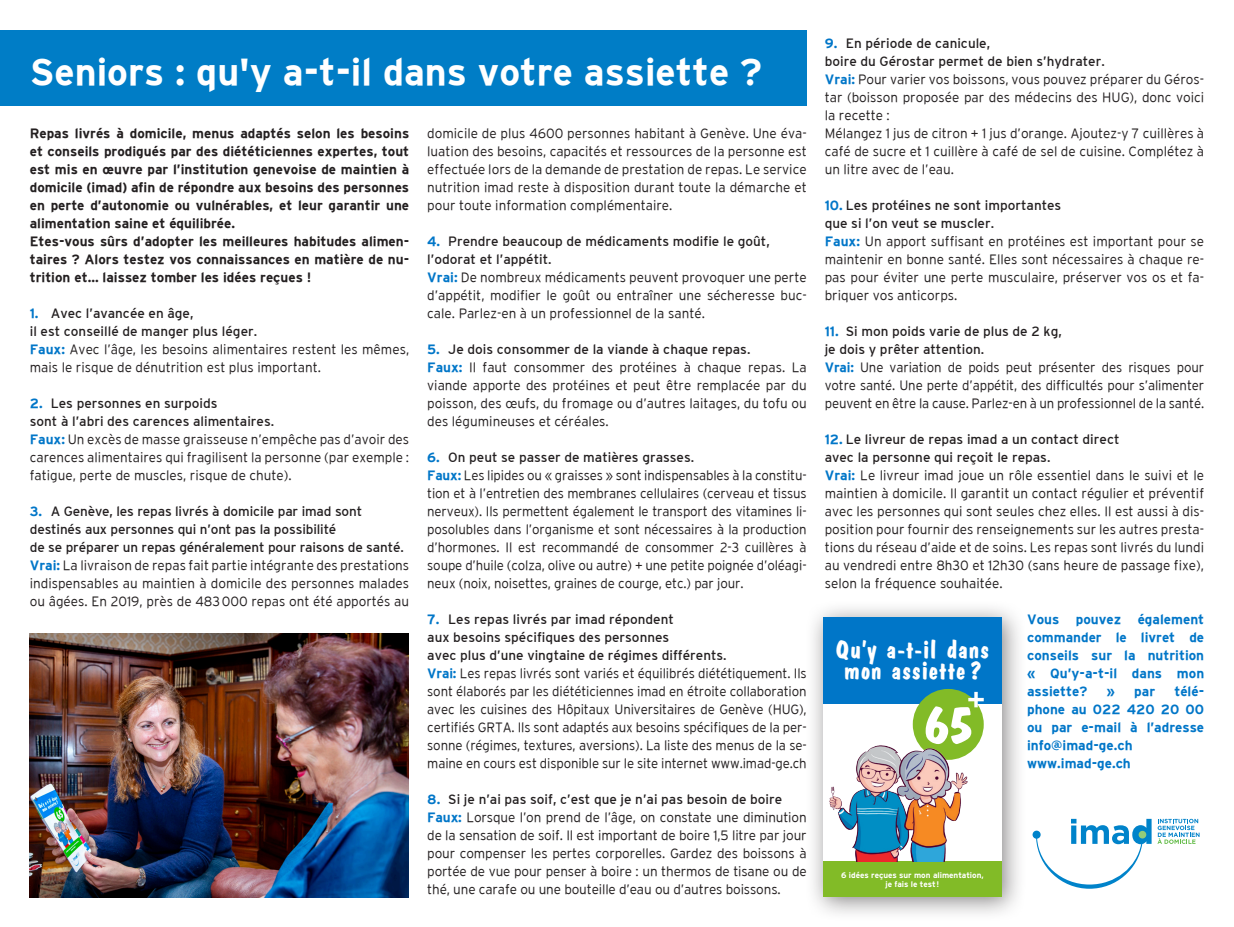
<style>
.page{position:relative;width:1234px;height:927px;background:#fff}
.page>*{position:absolute;margin:0;border:0;box-sizing:border-box;transform-origin:0 0}
.t1{font:700 55.35px "Dom Casual";color:#fff}
.t2{font:700 37.5px "Interstate";color:#fff}
.t3{font:700 25.2px/20.7px "Dom Casual";letter-spacing:.015em;color:#fff;text-align:center}
.t4{font:300 13.5px/18px "Interstate";color:#231f20;text-align:justify}
.t5{font:13.5px/18px "Interstate";color:#231f20}
.t6{font:700 13.5px/18px "Interstate";color:#231f20;text-align:justify}
.t7{font:700 13.5px/18px "Interstate";color:#0076c8;text-align:justify}
.t8{font:700 8.1px/9.8px "Interstate";letter-spacing:-.005em;color:#fff;text-align:center}
.s1{font-weight:700;color:#0076c8}
</style>
<div class="page">
<svg style="left:1157px;top:819px;width:42px;height:25px"></svg>
<svg style="left:1032px;top:819px;width:119px;height:70px"></svg>
<div style="left:1138px;top:831px;width:7px;height:7px;background:#93cb79;border-radius:50%"></div>
<div style="left:0;top:30px;width:806px;height:75px;background:#007dc6"></div>
<img style="left:30px;top:634px;width:379px;height:263px">
<div style="left:805px;top:599px;width:221px;height:323px;background:#231f20;opacity:.54"></div>
<div style="left:823px;top:617px;width:178px;height:280px;background:#fff"></div>
<div style="left:823px;top:617px;width:178px;height:87px;background:#0076c8"></div>
<div style="left:823px;top:861px;width:178px;height:36px;background:#82bb27"></div>
<div style="left:912px;top:689px;width:71px;height:71px;background:#82bb27;border-radius:50%"></div>
<svg style="left:968px;top:692px;width:15px;height:15px"></svg>
<img style="left:829px;top:721px;width:155px;height:140px">
<p class="t2" style="left:30px;top:51px;width:733px">Seniors : qu'y a-t-il dans votre assiette ?</p>
<p class="t6" style="left:30px;top:124px;width:381px">Repas livrés à domicile, menus adaptés selon les besoins et conseils prodigués par des diététiciennes expertes, tout est mis en œuvre par l’institution genevoise de maintien à domicile (imad) afin de répondre aux besoins des personnes en perte d’autonomie ou vulnérables, et leur garantir une alimentation saine et équilibrée.</p>
<p class="t6" style="left:30px;top:232px;width:381px">Etes-vous sûrs d’adopter les meilleures habitudes alimen&shy;taires ? Alors testez vos connaissances en matière de nu&shy;trition et… laissez tomber les idées reçues !</p>
<p class="t5" style="left:30px;top:304px;width:229px"><span class="s1">1.</span> Avec l’avancée en âge,<br>il est conseillé de manger plus léger.</p>
<p class="t4" style="left:30px;top:340px;width:381px"><span class="s1">Faux:</span> Avec l’âge, les besoins alimentaires restent les mêmes, mais le risque de dénutrition est plus important.</p>
<p class="t5" style="left:30px;top:394px;width:246px"><span class="s1">2.</span> Les personnes en surpoids<br>sont à l’abri des carences alimentaires.</p>
<p class="t4" style="left:30px;top:430px;width:381px"><span class="s1">Faux:</span> Un excès de masse graisseuse n’empêche pas d’avoir des carences alimentaires qui fragilisent la personne (par exemple : fatigue, perte de muscles, risque de chute).</p>
<p class="t5" style="left:30px;top:502px;width:375px"><span class="s1">3.</span> A Genève, les repas livrés à domicile par imad sont destinés aux personnes qui n’ont pas la possibilité<br>de se préparer un repas généralement pour raisons de santé.</p>
<p class="t4" style="left:30px;top:556px;width:381px"><span class="s1">Vrai:</span> La livraison de repas fait partie intégrante des prestations indispensables au maintien à domicile des personnes malades ou âgées. En 2019, près de 483000 repas ont été apportés au</p>
<p class="t4" style="left:427px;top:124px;width:381px">domicile de plus 4600 personnes habitant à Genève. Une éva&shy;luation des besoins, capacités et ressources de la personne est effectuée lors de la demande de prestation de repas. Le service nutrition imad reste à disposition durant toute la démarche et pour toute information complémentaire.</p>
<p class="t5" style="left:427px;top:232px;width:344px"><span class="s1">4.</span> Prendre beaucoup de médicaments modifie le goût, l’odorat et l’appétit.</p>
<p class="t4" style="left:427px;top:268px;width:381px"><span class="s1">Vrai:</span> De nombreux médicaments peuvent provoquer une perte d’appétit, modifier le goût ou entraîner une sécheresse buc&shy;cale. Parlez-en à un professionnel de la santé.</p>
<p class="t5" style="left:427px;top:340px;width:324px"><span class="s1">5.</span> Je dois consommer de la viande à chaque repas.</p>
<p class="t4" style="left:427px;top:358px;width:381px"><span class="s1">Faux:</span> Il faut consommer des protéines à chaque repas. La viande apporte des protéines et peut être remplacée par du poisson, des œufs, du fromage ou d’autres laitages, du tofu ou des légumineuses et céréales.</p>
<p class="t5" style="left:427px;top:448px;width:268px"><span class="s1">6.</span> On peut se passer de matières grasses.</p>
<p class="t4" style="left:427px;top:466px;width:381px"><span class="s1">Faux:</span> Les lipides ou « graisses » sont indispensables à la constitu&shy;tion et à l’entretien des membranes cellulaires (cerveau et tissus nerveux). Ils permettent également le transport des vitamines li&shy;posolubles dans l’organisme et sont nécessaires à la production d’hormones. Il est recommandé de consommer 2-3 cuillères à soupe d’huile (colza, olive ou autre) + une petite poignée d’oléagi&shy;neux (noix, noisettes, graines de courge, etc.) par jour.</p>
<p class="t5" style="left:427px;top:610px;width:301px"><span class="s1">7.</span> Les repas livrés par imad répondent<br>aux besoins spécifiques des personnes<br>avec plus d’une vingtaine de régimes différents.</p>
<p class="t4" style="left:427px;top:664px;width:381px"><span class="s1">Vrai:</span> Les repas livrés sont variés et équilibrés diététiquement. Ils sont élaborés par les diététiciennes imad en étroite collaboration avec les cuisines des Hôpitaux Universitaires de Genève (HUG), certifiés GRTA. Ils sont adaptés aux besoins spécifiques de la per&shy;sonne (régimes, textures, aversions). La liste des menus de la se&shy;maine en cours est disponible sur le site internet www.imad-ge.ch</p>
<p class="t5" style="left:427px;top:790px;width:356px"><span class="s1">8.</span> Si je n’ai pas soif, c’est que je n’ai pas besoin de boire</p>
<p class="t4" style="left:427px;top:808px;width:381px"><span class="s1">Faux:</span> Lorsque l’on prend de l’âge, on constate une diminution de la sensation de soif. Il est important de boire 1,5 litre par jour pour compenser les pertes corporelles. Gardez des boissons à portée de vue pour penser à boire : un thermos de tisane ou de thé, une carafe ou une bouteille d’eau ou d’autres boissons.</p>
<p class="t5" style="left:824px;top:34px;width:281px"><span class="s1">9.</span> En période de canicule,<br>boire du Gérostar permet de bien s’hydrater.</p>
<p class="t4" style="left:824px;top:70px;width:381px"><span class="s1">Vrai:</span> Pour varier vos boissons, vous pouvez préparer du Géros&shy;tar (boisson proposée par des médecins des HUG), donc voici la recette :</p>
<p class="t4" style="left:824px;top:124px;width:381px">Mélangez 1 jus de citron + 1 jus d’orange. Ajoutez-y 7 cuillères à café de sucre et 1 cuillère à café de sel de cuisine. Complétez à un litre avec de l’eau.</p>
<p class="t5" style="left:824px;top:196px;width:238px"><span class="s1">10.</span> Les protéines ne sont importantes que si l’on veut se muscler.</p>
<p class="t4" style="left:824px;top:232px;width:381px"><span class="s1">Faux:</span> Un apport suffisant en protéines est important pour se maintenir en bonne santé. Elles sont nécessaires à chaque re&shy;pas pour éviter une perte musculaire, préserver vos os et fa&shy;briquer vos anticorps.</p>
<p class="t5" style="left:824px;top:322px;width:238px"><span class="s1">11.</span> Si mon poids varie de plus de 2 kg, je dois y prêter attention.</p>
<p class="t4" style="left:824px;top:358px;width:381px"><span class="s1">Vrai:</span> Une variation de poids peut présenter des risques pour votre santé. Une perte d’appétit, des difficultés pour s’alimenter peuvent en être la cause. Parlez-en à un professionnel de la santé.</p>
<p class="t5" style="left:824px;top:430px;width:296px"><span class="s1">12.</span> Le livreur de repas imad a un contact direct avec la personne qui reçoit le repas.</p>
<p class="t4" style="left:824px;top:466px;width:381px"><span class="s1">Vrai:</span> Le livreur imad joue un rôle essentiel dans le suivi et le maintien à domicile. Il garantit un contact régulier et préventif avec les personnes qui sont seules chez elles. Il est aussi à dis&shy;position pour fournir des renseignements sur les autres presta&shy;tions du réseau d’aide et de soins. Les repas sont livrés du lundi au vendredi entre 8h30 et 12h30 (sans heure de passage fixe), selon la fréquence souhaitée.</p>
<p class="t7" style="left:1026px;top:610px;width:178px">Vous pouvez également commander le livret de conseils sur la nutrition « Qu’y-a-t-il dans mon assiette?</p>
<p class="t3" style="left:835px;top:640px;width:155px">Qu’y a-t-il dans mon assiette ?</p>
<p class="t7" style="left:1026px;top:682px;width:178px;text-indent:147px">télé&shy;phone au 022 420 20 00 ou par e-mail à l’adresse info@imad-ge.ch</p>
<p class="t7" style="left:1026px;top:754px;width:105px">www.imad-ge.ch</p>
<p class="t7" style="left:1106px;top:682px;width:50px">» par</p>
<p class="t1" style="left:924px;top:692px;width:49px">65</p>
<p class="t8" style="left:841px;top:870px;width:144px">6 idées reçues sur mon alimentation, je fais le test !</p>
</div>
